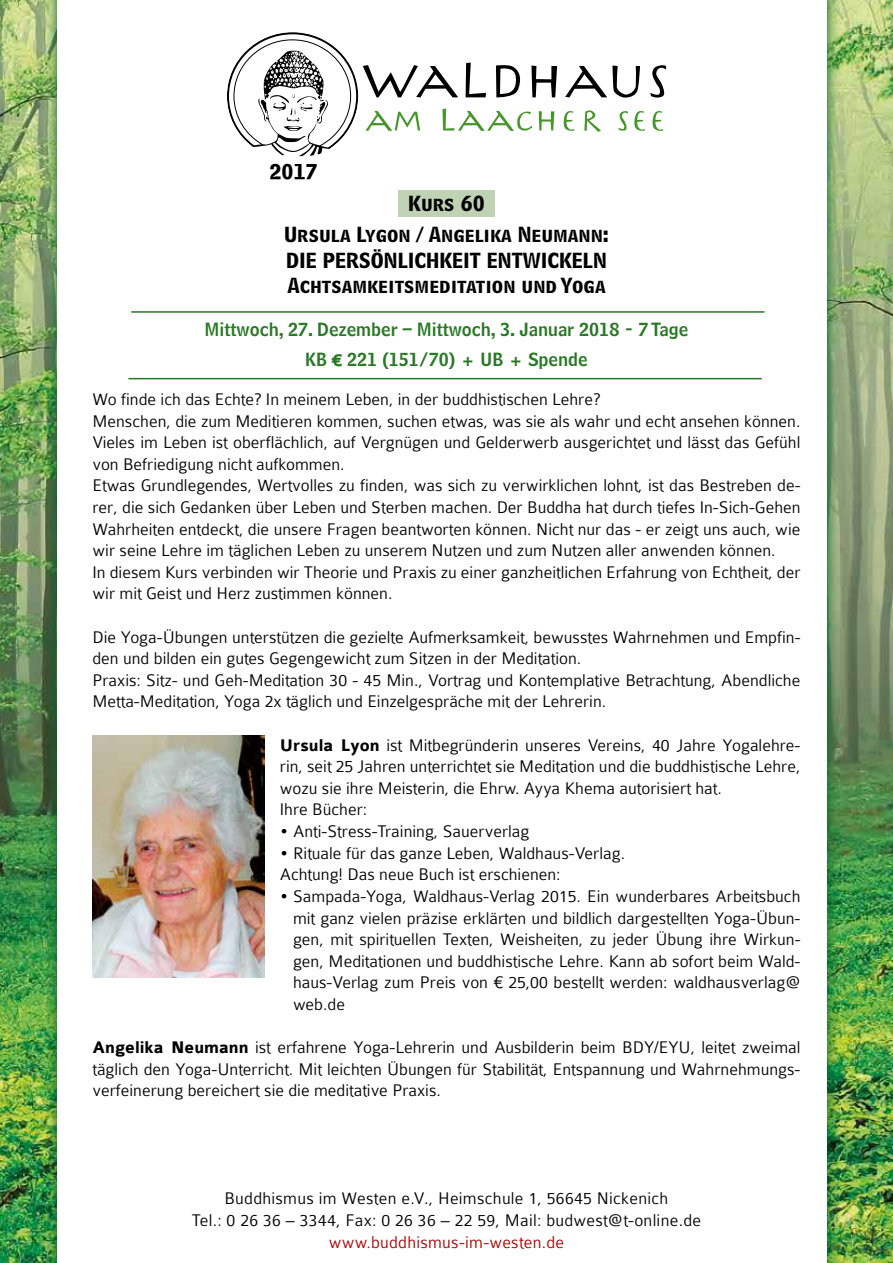
<style>
.page{position:relative;width:893px;height:1263px;background:#fff}
.page>*{position:absolute;margin:0;border:0;box-sizing:border-box;transform-origin:0 0}
.t1{font:300 18px/21.6px "Colaborate";color:#000}
.t2{font:18px/30.6px "Bell Centennial Bold Listing Alt";color:#000;text-align:center}
.t3{font:18px/30.2px "Bell Centennial Name And Number";color:#297825;text-align:center}
.t4{font:300 18px "Colaborate";letter-spacing:.015em;color:#a80000}
.t5{font:18px "Bell Centennial Bold Listing";color:#000}
.s1{font-family:"Colaborate";font-weight:700}
.s2{font-weight:700}
</style>
<div class="page">
<img style="left:0;top:0;width:44px;height:1263px">
<img style="left:840px;top:0;width:53px;height:1263px">
<img style="left:44px;top:0;width:796px;height:1263px">
<div style="left:57px;top:0;width:770px;height:1263px;background:#fff"></div>
<svg style="left:650px;top:65px;width:16px;height:33px"></svg>
<svg style="left:565px;top:66px;width:75px;height:32px"></svg>
<svg style="left:563px;top:111px;width:11px;height:20px"></svg>
<svg style="left:618px;top:111px;width:10px;height:20px"></svg>
<svg style="left:652px;top:111px;width:11px;height:20px"></svg>
<svg style="left:634px;top:111px;width:11px;height:20px"></svg>
<svg style="left:584px;top:110px;width:17px;height:22px"></svg>
<svg style="left:227px;top:32px;width:330px;height:125px"></svg>
<div style="left:398px;top:191px;width:96px;height:26px;background:#c0d2b4"></div>
<hr style="left:131px;top:311px;width:633px;height:2px;background:#297825">
<hr style="left:128px;top:378px;width:634px;height:1px;background:#297825">
<img style="left:92px;top:735px;width:173px;height:242px">
<p class="t5" style="left:269px;top:159px;width:50px">2017</p>
<p class="t2" style="left:284px;top:188px;width:326px">Kurs 60<br>Ursula Lygon / Angelika Neumann:</p>
<p class="t2" style="left:286px;top:247px;width:322px;line-height:25.8px;text-align:left">DIE PERSÖNLICHKEIT ENTWICKELN<br>Achtsamkeitsmeditation und Yoga</p>
<p class="t3" style="left:205px;top:314px;width:485px">Mittwoch, 27. Dezember – Mittwoch, 3. Januar 2018 - 7 Tage<br>KB <span class="s1">€</span> 221 (151/70) + UB + Spende</p>
<p class="t1" style="left:92px;top:389px;width:710px">Wo finde ich das Echte? In meinem Leben, in der buddhistischen Lehre?<br>Menschen, die zum Meditieren kommen, suchen etwas, was sie als wahr und echt ansehen können.<br>Vieles im Leben ist oberflächlich, auf Vergnügen und Gelderwerb ausgerichtet und lässt das Gefühl von Befriedigung nicht aufkommen.<br>Etwas Grundlegendes, Wertvolles zu finden, was sich zu verwirklichen lohnt, ist das Bestreben de&shy;rer, die sich Gedanken über Leben und Sterben machen. Der Buddha hat durch tiefes In-Sich-Gehen Wahrheiten entdeckt, die unsere Fragen beantworten können. Nicht nur das - er zeigt uns auch, wie wir seine Lehre im täglichen Leben zu unserem Nutzen und zum Nutzen aller anwenden können.<br>In diesem Kurs verbinden wir Theorie und Praxis zu einer ganzheitlichen Erfahrung von Echtheit, der wir mit Geist und Herz zustimmen können.</p>
<p class="t1" style="left:92px;top:626px;width:710px">Die Yoga-Übungen unterstützen die gezielte Aufmerksamkeit, bewusstes Wahrnehmen und Empfin&shy;den und bilden ein gutes Gegengewicht zum Sitzen in der Meditation.<br>Praxis: Sitz- und Geh-Meditation 30 - 45 Min., Vortrag und Kontemplative Betrachtung, Abendliche Metta-Meditation, Yoga 2x täglich und Einzelgespräche mit der Lehrerin.</p>
<p class="t1" style="left:280px;top:734px;width:522px"><span class="s2">Ursula Lyon</span> ist Mitbegründerin unseres Vereins, 40 Jahre Yogalehre&shy;rin, seit 25 Jahren unterrichtet sie Meditation und die buddhistische Lehre, wozu sie ihre Meisterin, die Ehrw. Ayya Khema autorisiert hat.<br>Ihre Bücher:</p>
<p class="t1" style="left:280px;top:821px;width:251px">• Anti-Stress-Training, Sauerverlag</p>
<p class="t1" style="left:280px;top:842px;width:347px">• Rituale für das ganze Leben, Waldhaus-Verlag.<br>Achtung! Das neue Buch ist erschienen:</p>
<p class="t1" style="left:293px;top:885px;width:509px;text-align:justify;text-indent:-13px">• Sampada-Yoga, Waldhaus-Verlag 2015. Ein wunderbares Arbeitsbuch mit ganz vielen präzise erklärten und bildlich dargestellten Yoga-Übun&shy;gen, mit spirituellen Texten, Weisheiten, zu jeder Übung ihre Wirkun&shy;gen, Meditationen und buddhistische Lehre. Kann ab sofort beim Wald&shy;haus-Verlag zum Preis von ¤ 25,00 bestellt werden: waldhausverlag@ web.de</p>
<p class="t1" style="left:92px;top:1037px;width:710px;text-align:justify"><span class="s2">Angelika Neumann</span> ist erfahrene Yoga-Lehrerin und Ausbilderin beim BDY/EYU, leitet zweimal täglich den Yoga-Unterricht. Mit leichten Übungen für Stabilität, Entspannung und Wahrnehmungs&shy;verfeinerung bereichert sie die meditative Praxis.</p>
<p class="t1" style="left:192px;top:1188px;width:511px;text-align:center">Buddhismus im Westen e.V., Heimschule 1, 56645 Nickenich<br>Tel.: 0 26 36 – 3344, Fax: 0 26 36 – 22 59, Mail: budwest@t-online.de</p>
<p class="t4" style="left:329px;top:1232px;width:237px">www.buddhismus-im-westen.de</p>
</div>
